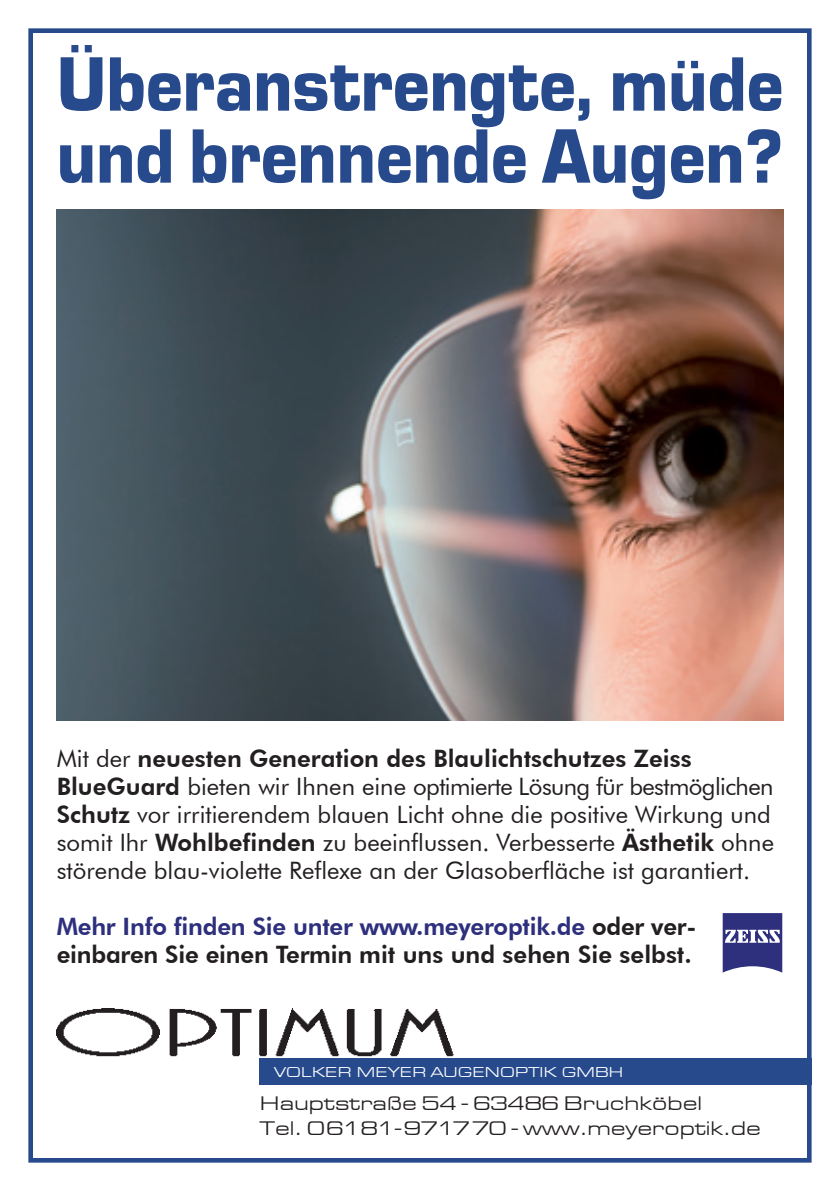
<style>
.page{position:relative;width:840px;height:1191px;background:#fff}
.page>*{position:absolute;margin:0;border:0;box-sizing:border-box;transform-origin:0 0}
.t1{font:900 80px/72px "Eurostile";color:#274a8d;scale:.9 1}
.t2{font:24px/28px "Futura BT";color:#231f20}
.t3{font:800 24px/28px "Futura BT";letter-spacing:-.01em;color:#231f20}
.t4{font:20.4px/25.4px "Eurostile Extended";color:#231f20}
.t5{font:14.8px "Eurostile Extended";letter-spacing:.01em;color:#fff}
.s1{font-weight:800}
.s2{color:#2e2f7d}
</style>
<div class="page">
<img style="left:57px;top:1008px;width:397px;height:49px">
<div style="left:259px;top:1058px;width:552px;height:26px;background:#274a8d"></div>
<div style="left:28px;top:28px;width:783px;height:1134px;border:5px solid #274a8d"></div>
<svg style="left:722px;top:913px;width:59px;height:59px;background:#575896"></svg>
<img style="left:57px;top:210px;width:725px;height:510px">
<h1 class="t1" style="left:57px;top:48px;width:808px">Überanstrengte, müde und brennende Augen?</h1>
<p class="t2" style="left:57px;top:744px;width:718px">Mit der <span class="s1">neuesten Generation des Blaulichtschutzes Zeiss BlueGuard</span> bieten wir Ihnen eine optimierte Lösung für bestmöglichen <span class="s1">Schutz</span> vor irritierendem blauen Licht ohne die positive Wirkung und somit Ihr <span class="s1">Wohlbefinden</span> zu beeinflussen. Verbesserte <span class="s1">Ästhetik</span> ohne störende blau-violette Reflexe an der Glasoberfläche ist garantiert.</p>
<p class="t3" style="left:57px;top:912px;width:640px"><span class="s2">Mehr Info finden Sie unter www.meyeroptik.de</span> oder ver&shy;einbaren Sie einen Termin mit uns und sehen Sie selbst.</p>
<p class="t5" style="left:274px;top:1064px;width:350px">VOLKER MEYER AUGENOPTIK GMBH</p>
<p class="t4" style="left:260px;top:1090px;width:502px">Hauptstraße 54 - 63486 Bruchköbel<br>Tel. 06181-971770 - www.meyeroptik.de</p>
</div>
